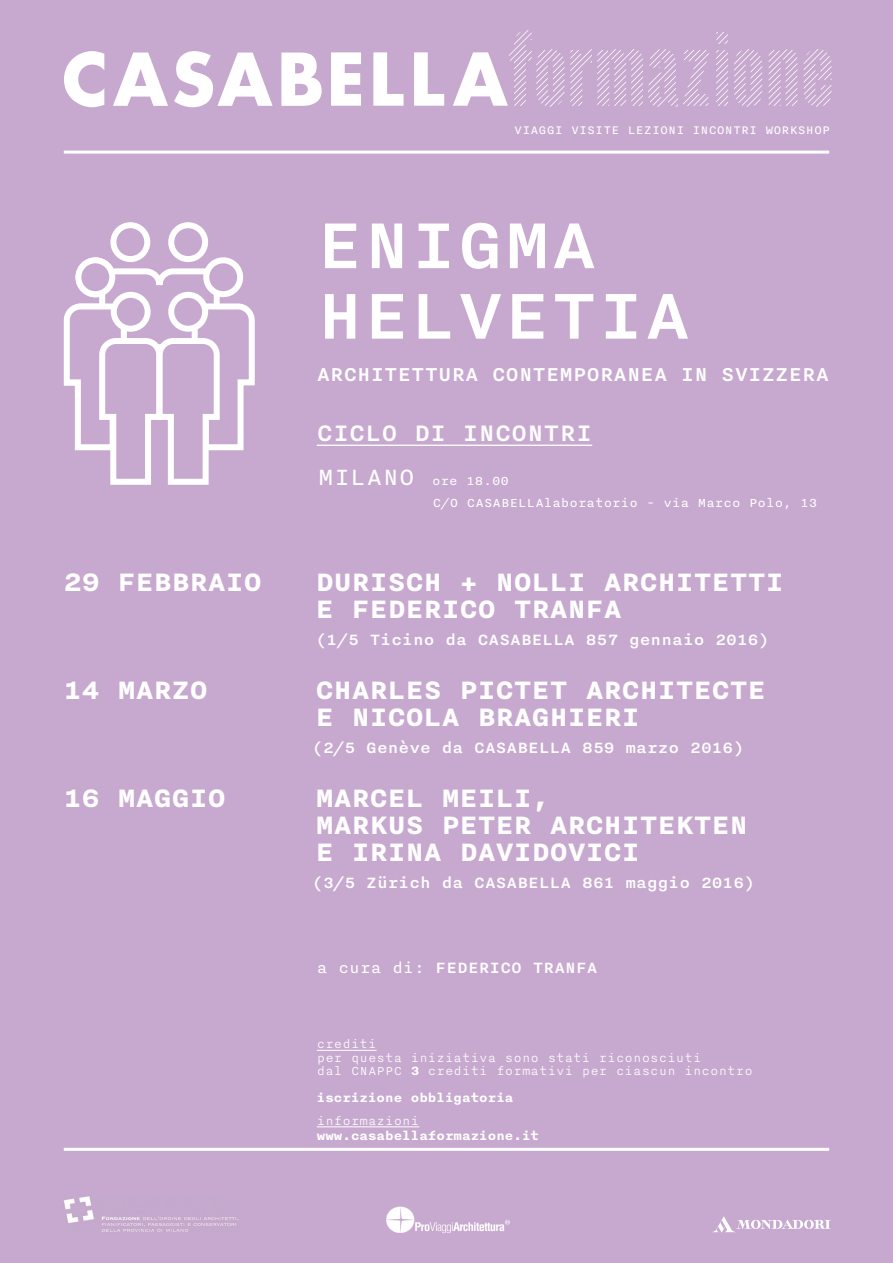
<style>
.page{position:relative;width:893px;height:1263px;background:#c7a9cf}
.page>*{position:absolute;margin:0;border:0;box-sizing:border-box;transform-origin:0 0}
.t1{font:500 78px/70.5px "Nitti Basic";color:#fff}
.t2{font:700 30px/27px "Nitti Basic";color:#fff}
.t3{font:500 27px "Nitti Basic";color:#fff}
.t4{font:27px "Nitti Basic";color:#fff}
.t5{font:500 22.5px "Nitti Basic";color:#fff}
.t6{font:500 18px "Nitti Basic";color:#fff}
.t7{font:18px "Nitti Basic";color:#fff}
.t8{font:300 14.25px/13.5px "Nitti Basic";color:#fff}
.t9{font:700 14.25px "Nitti Basic";color:#fff}
.t10{font:14.25px/22.5px "Nitti Basic";color:#fff}
.t11{font:13.5px "Nitti Basic";color:#fff}
.s1{font-weight:500}
.s2{font-weight:700}
</style>
<div class="page">
<svg style="left:64px;top:30px;width:767px;height:77px"></svg>
<hr style="left:64px;top:151px;width:765px;height:3px;background:#fff">
<hr style="left:64px;top:1148px;width:765px;height:3px;background:#fff">
<div style="left:79px;top:260px;width:34px;height:34px;background:#fff;border-radius:50%"></div>
<div style="left:76px;top:257px;width:40px;height:40px;border:6px solid #fff;border-radius:50%"></div>
<svg style="left:171px;top:225px;width:34px;height:34px"></svg>
<div style="left:168px;top:222px;width:40px;height:40px;border:6px solid #fff;border-radius:50%"></div>
<svg style="left:111px;top:265px;width:94px;height:6px"></svg>
<svg style="left:113px;top:225px;width:34px;height:34px"></svg>
<div style="left:110px;top:222px;width:40px;height:40px;border:6px solid #fff;border-radius:50%"></div>
<svg style="left:78px;top:260px;width:34px;height:34px"></svg>
<div style="left:75px;top:257px;width:40px;height:40px;border:6px solid #fff;border-radius:50%"></div>
<svg style="left:206px;top:260px;width:34px;height:34px"></svg>
<div style="left:203px;top:257px;width:40px;height:40px;border:6px solid #fff;border-radius:50%"></div>
<svg style="left:63px;top:271px;width:192px;height:214px"></svg>
<svg style="left:171px;top:295px;width:34px;height:34px"></svg>
<div style="left:168px;top:292px;width:40px;height:40px;border:6px solid #fff;border-radius:50%"></div>
<hr style="left:317px;top:1050px;width:60px;height:1px;background:#fff">
<hr style="left:317px;top:1126px;width:102px;height:1px;background:#fff">
<svg style="left:713px;top:1216px;width:118px;height:16px"></svg>
<img style="left:386px;top:1206px;width:124px;height:28px">
<hr style="left:317px;top:445px;width:275px;height:1px;background:#fff">
<img style="left:64px;top:1196px;width:174px;height:36px">
<p class="t11" style="left:514px;top:123px;width:317px">viaggi visite lezioni incontri WORKSHOP</p>
<h1 class="t1" style="left:317px;top:207px;width:376px">ENIGMA<br>HELVETIA</h1>
<p class="t5" style="left:317px;top:361px;width:55px">Architett</p>
<p class="t5" style="left:438px;top:361px;width:95px">ura contem</p>
<p class="t5" style="left:573px;top:361px;width:55px">poranea</p>
<p class="t5" style="left:681px;top:361px;width:13px">in</p>
<p class="t5" style="left:721px;top:361px;width:108px">Svizze ra</p>
<p class="t3" style="left:317px;top:418px;width:277px">CICLO DI INCONTRI</p>
<p class="t4" style="left:318px;top:462px;width:33px">MILANO</p>
<p class="t10" style="left:432px;top:469px;width:78px">ore 18.00<br>C/O CASA</p>
<p class="t10" style="left:501px;top:491px;width:18px">BELLA</p>
<p class="t10" style="left:544px;top:491px;width:275px">laboratorio - via Marco Polo, 13</p>
<p class="t2" style="left:64px;top:567px;width:199px">29 FEBBRAIO</p>
<p class="t2" style="left:316px;top:567px;width:464px">Durisch + Nolli Architetti e Federi</p>
<p class="t2" style="left:460px;top:594px;width:73px">co Tranfa</p>
<p class="t6" style="left:316px;top:629px;width:455px">(1/5 Ticino da CASABELLA 857 gennaio 2016)</p>
<p class="t2" style="left:64px;top:675px;width:145px">14 MARZO</p>
<p class="t2" style="left:316px;top:675px;width:446px">Charles Pictet Architecte e Nicola Braghieri</p>
<p class="t6" style="left:312px;top:737px;width:434px">(2/5 Genève da CASABELLA 859 marzo 2016)</p>
<p class="t2" style="left:64px;top:783px;width:163px">16 MAGGIO</p>
<p class="t2" style="left:316px;top:783px;width:236px">Marcel Meili,<br>Markus Peter</p>
<p class="t2" style="left:550px;top:810px;width:179px">Archite kten</p>
<p class="t2" style="left:316px;top:837px;width:73px">e Irina</p>
<p class="t2" style="left:460px;top:837px;width:176px">Davidovici</p>
<p class="t6" style="left:312px;top:872px;width:444px">(3/5 Zürich da CASABELLA 861 maggio 2016)</p>
<p class="t7" style="left:317px;top:958px;width:195px">a cura di: <span class="s1">FEDERICO</span></p>
<p class="t6" style="left:533px;top:958px;width:66px">TRANFA</p>
<p class="t8" style="left:317px;top:1037px;width:438px">crediti<br>per questa iniziativa sono stati riconosciuti<br>dal CNAPPC <span class="s2">3</span> crediti formativi per ciascun incontro</p>
<p class="t9" style="left:317px;top:1090px;width:198px">iscrizione obbligatoria</p>
<p class="t8" style="left:317px;top:1113px;width:104px">informazioni</p>
<p class="t9" style="left:317px;top:1127px;width:224px">www.casabellaformazione.it</p>
</div>
